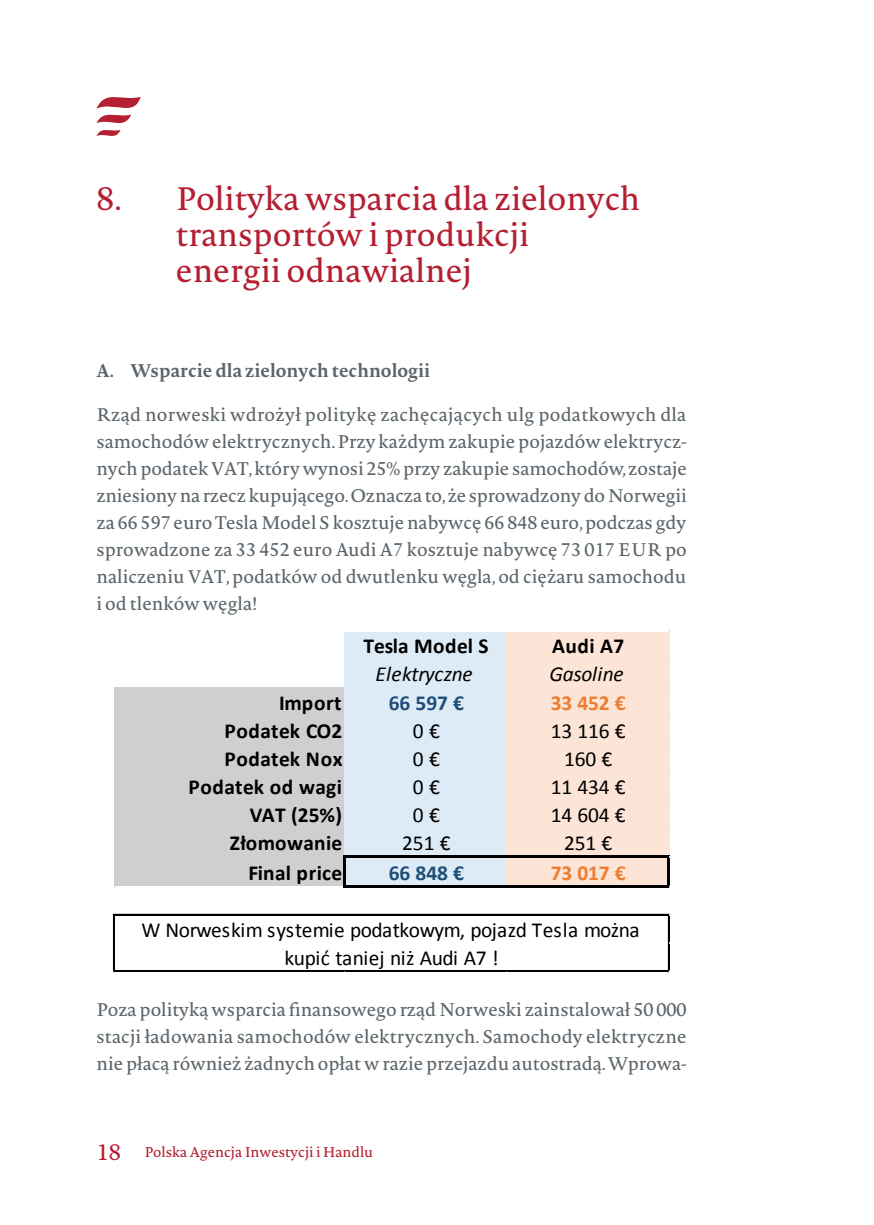
<style>
.page{position:relative;width:874px;height:1225px;background:#fff}
.page>*{position:absolute;margin:0;border:0;box-sizing:border-box;transform-origin:0 0}
.rozdzial{font:32px/36px "Novel Pro";color:#b41f32}
.t1{font:21.4px/28px "Calibri";letter-spacing:-.005em;color:#000;text-align:center}
.t2{font:700 21.4px "Calibri";letter-spacing:.02em;color:#000}
.t3{font:italic 21.4px "Calibri";letter-spacing:-.015em;color:#000}
.t4{font:700 21.4px "Calibri";letter-spacing:-.005em;color:#1f4e78}
.t5{font:700 21.4px "Calibri";letter-spacing:-.005em;color:#ed7d31}
.normalny{font:18px/27px "Novel Pro";color:#5c656b;text-align:justify}
.normalny_bold{font:700 18px "Novel Pro";color:#5c656b}
.t6{font:14px "Novel Pro";color:#b41f32}
.s1{font-size:22px}
</style>
<div class="page">
<div style="left:344px;top:632px;width:163px;height:56px;background:#ddebf7"></div>
<div style="left:506px;top:632px;width:163px;height:56px;background:#fce4d6"></div>
<div style="left:115px;top:687px;width:231px;height:200px;background:#d0cece"></div>
<div style="left:344px;top:687px;width:163px;height:200px;background:#ddebf7"></div>
<div style="left:506px;top:687px;width:163px;height:200px;background:#fce4d6"></div>
<div style="left:115px;top:886px;width:554px;height:29px;background:#fff"></div>
<hr style="left:346px;top:855px;width:323px;height:3px;background:#000">
<hr style="left:343px;top:855px;width:3px;height:32px;background:#000">
<hr style="left:346px;top:885px;width:323px;height:2px;background:#000">
<hr style="left:666px;top:858px;width:3px;height:29px;background:#000">
<hr style="left:115px;top:914px;width:554px;height:1px;background:#000">
<hr style="left:113px;top:914px;width:2px;height:58px;background:#000">
<hr style="left:115px;top:970px;width:554px;height:2px;background:#000">
<hr style="left:667px;top:915px;width:1px;height:57px;background:#000">
<hr style="left:668px;top:915px;width:1px;height:57px;background:#000">
<svg style="left:96px;top:97px;width:44px;height:39px"></svg>
<p class="rozdzial" style="left:176px;top:179px;width:465px;text-indent:-79px">8. Polityka wsparcia dla zielonych transportów i produkcji energii odnawialnej</p>
<p class="normalny_bold" style="left:96px;top:357px;width:335px">A. Wsparcie dla zielonych technologii</p>
<p class="normalny" style="left:96px;top:400px;width:591px">Rząd norweski wdrożył politykę zachęcających ulg podatkowych dla samochodów elektrycznych. Przy każdym zakupie pojazdów elektrycz&shy;nych podatek VAT, który wynosi 25% przy zakupie samochodów, zostaje zniesiony na rzecz kupującego. Oznacza to, że sprowadzony do Norwegii za 66 597 euro Tesla Model S kosztuje nabywcę 66 848 euro, podczas gdy sprowadzone za 33 452 euro Audi A7 kosztuje nabywcę 73 017 EUR po naliczeniu VAT, podatków od dwutlenku węgla, od ciężaru samochodu i od tlenków węgla!</p>
<p class="t2" style="left:363px;top:632px;width:126px">Tesla Model S</p>
<p class="t2" style="left:551px;top:632px;width:74px">Audi A7</p>
<p class="t3" style="left:375px;top:660px;width:99px">Elektryczne</p>
<p class="t3" style="left:549px;top:660px;width:76px">Gasoline</p>
<p class="t2" style="left:279px;top:689px;width:64px">Import</p>
<p class="t4" style="left:389px;top:689px;width:76px">66 597 €</p>
<p class="t5" style="left:550px;top:689px;width:76px">33 452 €</p>
<p class="t2" style="left:224px;top:717px;width:119px">Podatek CO2</p>
<p class="t1" style="left:413px;top:716px;width:28px">0 €</p>
<p class="t1" style="left:550px;top:716px;width:76px">13 116 €</p>
<p class="t2" style="left:224px;top:745px;width:119px">Podatek Nox</p>
<p class="t1" style="left:413px;top:744px;width:28px">0 €</p>
<p class="t1" style="left:563px;top:744px;width:50px">160 €</p>
<p class="t2" style="left:188px;top:773px;width:155px">Podatek od wagi</p>
<p class="t1" style="left:413px;top:773px;width:28px">0 €</p>
<p class="t1" style="left:550px;top:773px;width:76px">11 434 €</p>
<p class="t2" style="left:250px;top:801px;width:94px">VAT (25%)</p>
<p class="t1" style="left:413px;top:801px;width:28px">0 €</p>
<p class="t1" style="left:550px;top:801px;width:76px">14 604 €</p>
<p class="t2" style="left:230px;top:829px;width:114px">Złomowanie</p>
<p class="t1" style="left:402px;top:829px;width:50px">251 €</p>
<p class="t1" style="left:563px;top:829px;width:50px">251 €</p>
<p class="t2" style="left:248px;top:858px;width:95px">Final price</p>
<p class="t4" style="left:389px;top:858px;width:76px">66 848 €</p>
<p class="t5" style="left:550px;top:858px;width:76px">73 017 €</p>
<p class="t1" style="left:141px;top:916px;width:499px">W Norweskim systemie podatkowym, pojazd Tesla można kupić taniej niż Audi A7 !</p>
<p class="normalny" style="left:96px;top:995px;width:591px">Poza polityką wsparcia finansowego rząd Norweski zainstalował 50 000 stacji ładowania samochodów elektrycznych. Samochody elektryczne nie płacą również żadnych opłat w razie przejazdu autostradą. Wprowa-</p>
<p class="t6" style="left:96px;top:1141px;width:278px"><span class="s1">18</span> Polska Agencja Inwestycji i Handlu</p>
</div>
